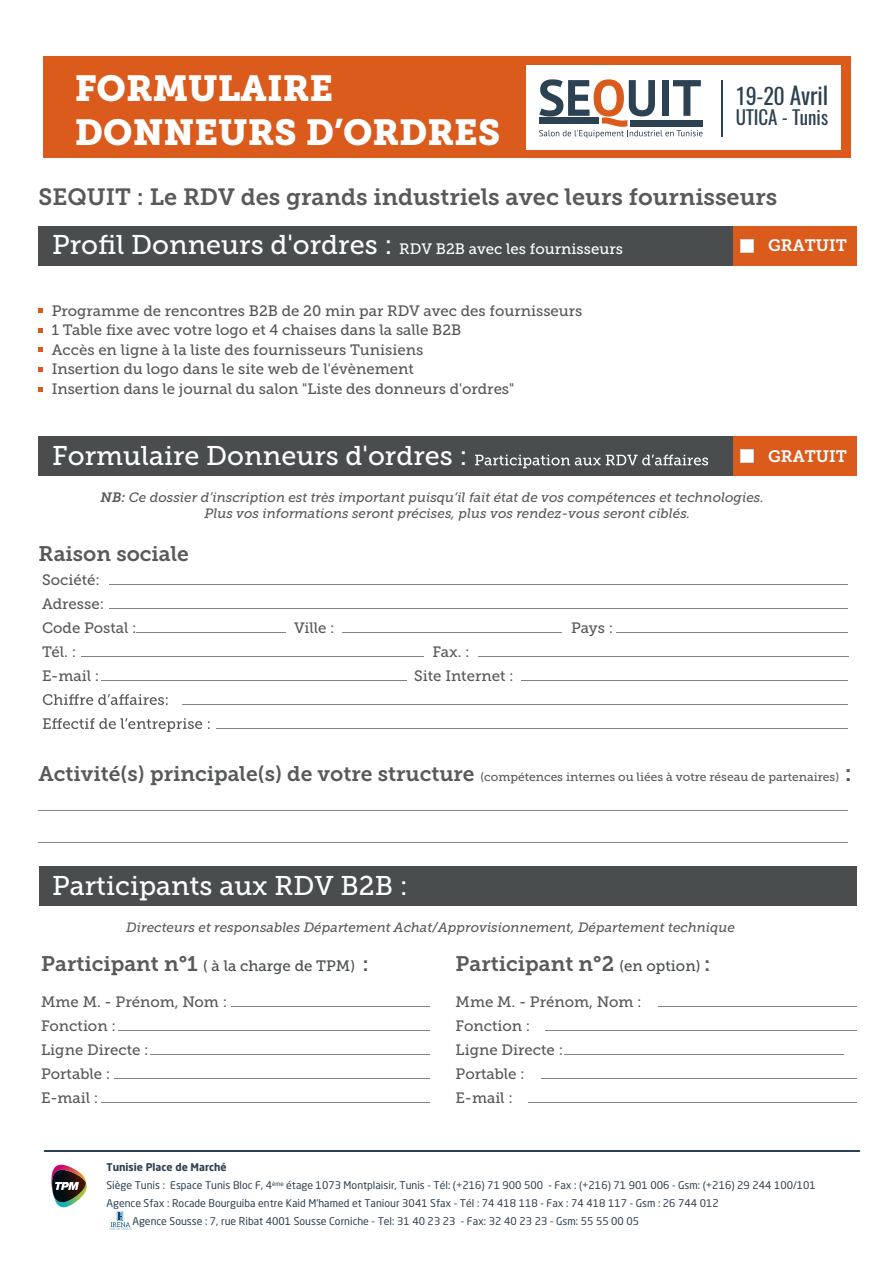
<style>
.page{position:relative;width:893px;height:1263px;background:#fff}
.page>*{position:absolute;margin:0;border:0;box-sizing:border-box;transform-origin:0 0}
.t1{font:36px/43.2px "Museo Slab 900";color:#fff}
.t2{font:27px "Museo Slab 500";color:#fff}
.t3{font:23.4px "Museo Slab 700";color:#58595b}
.t4{font:21.9px "Oswald";color:#2c4151}
.t5{font:21px "Museo Slab 700";color:#58595b}
.t6{font:19.05px "Oswald";color:#2c4151}
.t7{font:16.5px "Museo Slab 700";color:#fff}
.t8{font:15px/19.5px "Museo Slab 500";color:#555859}
.t9{font:15px/24px "Museo Slab 500";color:#58595b}
.t10{font:15px "Museo Slab 500";color:#fff}
.t11{font:15px "Museo Slab 500";color:#494d4e}
.t12{font:italic 13.5px/16.2px "Museo Slab 500";color:#58595b}
.t13{font:12px "Museo Slab 500";color:#58595b}
.t14{font:10.5px "Neo Sans Std";color:#2c4151}
.t15{font:700 10.5px "Neo Sans Std";color:#2c4151}
.s1{font-size:23.4px}
.s2{font-size:27px}
.s3{font-family:"Museo Slab 700"}
.s4{font-family:"Museo Slab 700";font-size:21px}
.s5{font-family:"Museo Slab 700";font-size:23.4px}
.s6{font-family:"Museo Slab 700";font-size:21px;color:#58595b}
.s7{font-family:"Museo Slab 500";font-size:15px;color:#494d4e}
</style>
<div class="page">
<svg style="left:43px;top:694px;width:125px;height:11px"></svg>
<svg style="left:43px;top:718px;width:167px;height:14px"></svg>
<hr style="left:110px;top:584px;width:738px;height:1px;background:#828386">
<hr style="left:110px;top:608px;width:738px;height:1px;background:#828386">
<hr style="left:616px;top:632px;width:232px;height:1px;background:#828386">
<hr style="left:342px;top:632px;width:220px;height:1px;background:#828386">
<hr style="left:136px;top:632px;width:150px;height:1px;background:#828386">
<hr style="left:478px;top:656px;width:370px;height:1px;background:#828386">
<hr style="left:81px;top:656px;width:343px;height:1px;background:#828386">
<hr style="left:101px;top:680px;width:305px;height:1px;background:#828386">
<hr style="left:522px;top:680px;width:326px;height:1px;background:#828386">
<hr style="left:217px;top:728px;width:631px;height:1px;background:#828386">
<hr style="left:182px;top:704px;width:666px;height:1px;background:#828386">
<hr style="left:231px;top:1006px;width:199px;height:1px;background:#828386">
<hr style="left:658px;top:1006px;width:198px;height:1px;background:#828386">
<hr style="left:118px;top:1030px;width:312px;height:1px;background:#828386">
<hr style="left:114px;top:1078px;width:316px;height:1px;background:#828386">
<hr style="left:101px;top:1103px;width:329px;height:1px;background:#828386">
<hr style="left:150px;top:1054px;width:280px;height:1px;background:#828386">
<hr style="left:564px;top:1054px;width:279px;height:1px;background:#828386">
<hr style="left:39px;top:842px;width:809px;height:1px;background:#828386">
<hr style="left:39px;top:811px;width:809px;height:1px;background:#828386">
<div style="left:39px;top:226px;width:708px;height:40px;background:#494d4e"></div>
<div style="left:733px;top:226px;width:123px;height:40px;background:#da5b1c"></div>
<div style="left:740px;top:239px;width:13px;height:14px;background:#fff"></div>
<div style="left:39px;top:436px;width:708px;height:40px;background:#494d4e"></div>
<div style="left:733px;top:436px;width:123px;height:40px;background:#da5b1c"></div>
<svg style="left:740px;top:450px;width:13px;height:13px"></svg>
<div style="left:741px;top:451px;width:11px;height:11px;background:#fff"></div>
<svg style="left:39px;top:308px;width:4px;height:5px"></svg>
<svg style="left:39px;top:328px;width:4px;height:5px"></svg>
<svg style="left:39px;top:348px;width:4px;height:4px"></svg>
<svg style="left:39px;top:367px;width:4px;height:5px"></svg>
<svg style="left:39px;top:387px;width:4px;height:4px"></svg>
<hr style="left:545px;top:1030px;width:311px;height:1px;background:#828386">
<hr style="left:541px;top:1078px;width:315px;height:1px;background:#828386">
<hr style="left:528px;top:1103px;width:328px;height:1px;background:#828386">
<svg style="left:475px;top:454px;width:233px;height:14px"></svg>
<div style="left:39px;top:866px;width:817px;height:40px;background:#494d4e"></div>
<div style="left:43px;top:56px;width:807px;height:102px;background:#da5b1c"></div>
<div style="left:526px;top:66px;width:315px;height:84px;background:#fff"></div>
<svg style="left:539px;top:79px;width:164px;height:59px"></svg>
<div style="left:630px;top:120px;width:73px;height:6px;background:#2c4151"></div>
<div style="left:539px;top:118px;width:60px;height:6px;background:#2c4151"></div>
<hr style="left:721px;top:80px;width:1px;height:56px;background:#2c4151">
<svg style="left:51px;top:1165px;width:36px;height:42px"></svg>
<hr style="left:44px;top:1150px;width:815px;height:1px;background:#2c4151">
<svg style="left:110px;top:1212px;width:21px;height:18px"></svg>
<h1 class="t1" style="left:75px;top:68px;width:427px">FORMULAIRE<br>DONNEURS D’ORDRES</h1>
<h3 class="t4" style="left:735px;top:81px;width:94px">19-20 <span class="s1">Avril</span></h3>
<h3 class="t6" style="left:736px;top:104px;width:94px">UTICA - Tunis</h3>
<h3 class="t3" style="left:39px;top:184px;width:740px">SEQUIT : Le RDV des grands industriels avec leurs fournisseurs</h3>
<h3 class="t10" style="left:52px;top:241px;width:572px"><span class="s2">Profil Donneurs d'ordres :</span> RDV B2B avec les fournisseurs</h3>
<h3 class="t7" style="left:768px;top:236px;width:80px">GRATUIT</h3>
<p class="t8" style="left:52px;top:301px;width:532px">Programme de rencontres B2B de 20 min par RDV avec des fournisseurs 1 Table fixe avec votre logo et 4 chaises dans la salle B2B<br>Accès en ligne à la liste des fournisseurs Tunisiens<br>Insertion du logo dans le site web de l'évènement<br>Insertion dans le journal du salon "Liste des donneurs d'ordres"</p>
<h2 class="t2" style="left:52px;top:441px;width:417px">Formulaire Donneurs d'ordres :</h2>
<h3 class="t7" style="left:768px;top:447px;width:80px">GRATUIT</h3>
<p class="t12" style="left:204px;top:489px;width:561px;text-indent:-104px"><span class="s3">NB:</span> Ce dossier d’inscription est très important puisqu’il fait état de vos compétences et technologies.<br>Plus vos informations seront précises, plus vos rendez-vous seront ciblés.</p>
<h3 class="t5" style="left:39px;top:541px;width:152px">Raison sociale</h3>
<h3 class="t9" style="left:42px;top:568px;width:96px">Société:<br>Adresse:<br>Code Postal :</h3>
<h3 class="t9" style="left:294px;top:616px;width:42px">Ville :</h3>
<h3 class="t9" style="left:571px;top:616px;width:44px">Pays :</h3>
<h3 class="t9" style="left:42px;top:640px;width:36px">Tél. :</h3>
<h3 class="t9" style="left:433px;top:640px;width:39px">Fax. :</h3>
<h3 class="t9" style="left:42px;top:664px;width:59px">E-mail :</h3>
<h3 class="t9" style="left:414px;top:664px;width:101px">Site Internet :</h3>
<p class="t13" style="left:39px;top:770px;width:815px"><span class="s4">Activité(s) principale(s) de votre structure</span> (compétences internes ou liées à votre réseau de partenaires) <span class="s5">:</span></p>
<h2 class="t2" style="left:52px;top:870px;width:357px">Participants aux RDV B2B :</h2>
<p class="t12" style="left:126px;top:920px;width:610px">Directeurs et responsables Département Achat/Approvisionnement, Département technique</p>
<h3 class="t11" style="left:41px;top:958px;width:329px"><span class="s6">Participant n°1</span> ( à la charge de TPM) <span class="s6">:</span></h3>
<h3 class="t5" style="left:456px;top:952px;width:256px">Participant n°2 <span class="s7">(en option)</span> :</h3>
<h3 class="t9" style="left:41px;top:990px;width:187px">Mme M. - Prénom, Nom :<br>Fonction :<br>Ligne Directe :<br>Portable :<br>E-mail :</h3>
<h3 class="t9" style="left:456px;top:990px;width:187px">Mme M. - Prénom, Nom :<br>Fonction :<br>Ligne Directe :<br>Portable :<br>E-mail :</h3>
<p class="t15" style="left:106px;top:1160px;width:122px">Tunisie Place de Marché</p>
<p class="t14" style="left:106px;top:1179px;width:711px">Siège Tunis : Espace Tunis Bloc F, 4<sup>ème</sup> étage 1073 Montplaisir, Tunis - Tél: (+216) 71 900 500 - Fax : (+216) 71 901 006 - Gsm: (+216) 29 244 100/101</p>
<p class="t14" style="left:107px;top:1197px;width:614px">Agence Sfax : Rocade Bourguiba entre Kaid M'hamed et Taniour 3041 Sfax - Tél : 74 418 118 - Fax : 74 418 117 - Gsm : 26 744 012</p>
<p class="t14" style="left:132px;top:1215px;width:508px">Agence Sousse : 7, rue Ribat 4001 Sousse Corniche - Tel: 31 40 23 23 - Fax: 32 40 23 23 - Gsm: 55 55 00 05</p>
</div>
